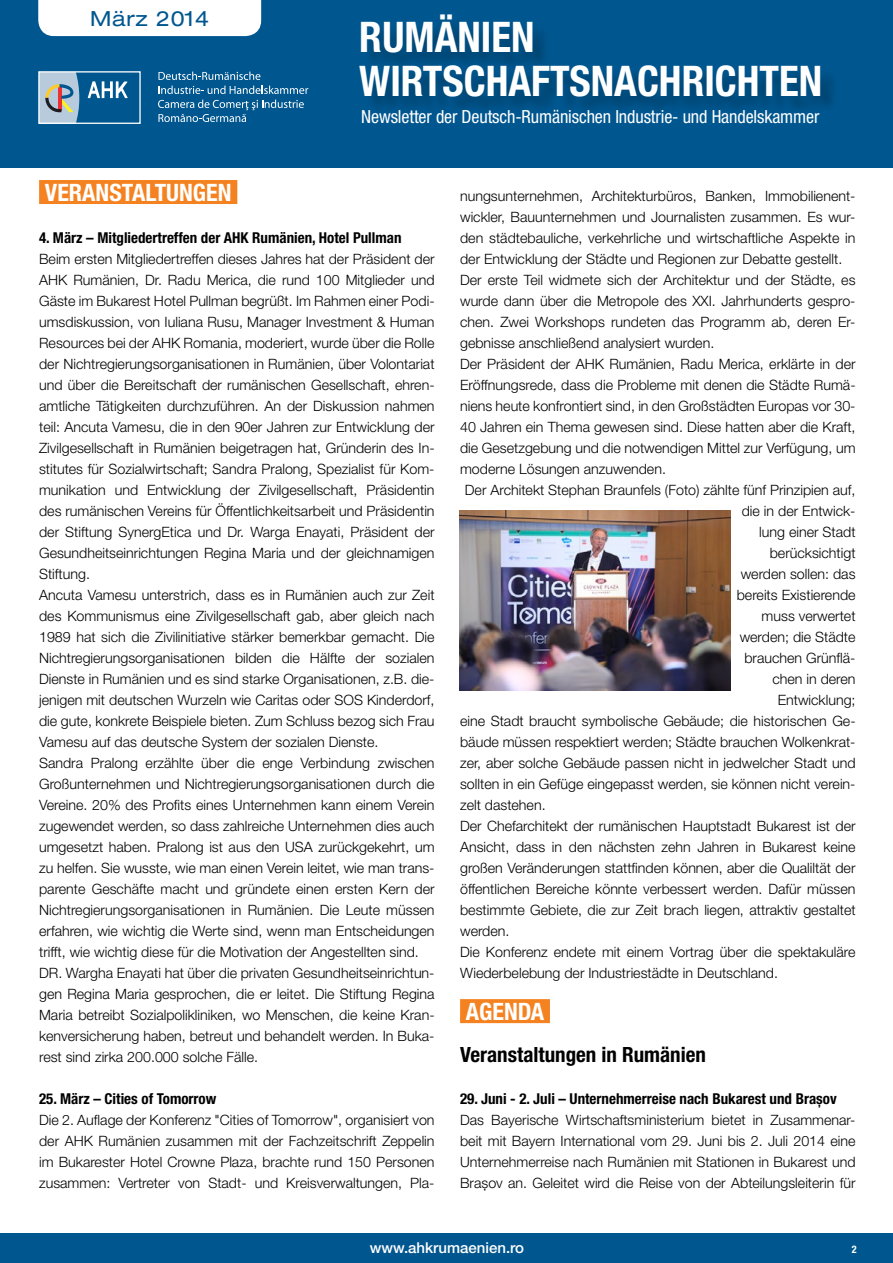
<style>
.page{position:relative;width:893px;height:1263px;background:#fff}
.page>*{position:absolute;margin:0;border:0;box-sizing:border-box;transform-origin:0 0}
.t1{font:700 condensed 42.3px/44px "Helvetica Neue LT Pro";color:#fff}
.t2{font:700 condensed 24px "Helvetica Neue LT Pro";color:#fff}
.t3{font:700 condensed 21px "Helvetica Neue LT Pro";color:#000}
.t4{font:expanded 20.85px "Helvetica Neue LT Pro";letter-spacing:.03em;color:#005790}
.t5{font:condensed 18px "Helvetica Neue LT Pro";letter-spacing:-.005em;color:#fff}
.t6{font:700 condensed 15px "Helvetica Neue LT Pro";color:#000}
.t7{font:500 15px "Helvetica Neue LT Pro";color:#fff}
.t8{font:300 14.25px/21px "Helvetica Neue LT Pro";color:#000;text-align:justify}
.t9{font:700 condensed 10.5px "Helvetica Neue LT Pro";color:#fff}
</style>
<div class="page">
<div style="left:0;top:1233px;width:893px;height:30px;background:#005790"></div>
<div style="left:0;top:0;width:893px;height:168px;background:#005790"></div>
<div style="left:38px;top:0;width:223px;height:36px;background:#fff"></div>
<div style="left:363px;top:16px;width:476px;height:99px;background:#000;opacity:.25"></div>
<div style="left:40px;top:72px;width:100px;height:51px;background:#b7cbdc"></div>
<svg style="left:45px;top:73px;width:94px;height:49px"></svg>
<div style="left:38px;top:71px;width:103px;height:53px;border:1px solid #fff"></div>
<svg style="left:158px;top:72px;width:102px;height:8px"></svg>
<svg style="left:159px;top:86px;width:149px;height:8px"></svg>
<svg style="left:158px;top:100px;width:146px;height:22px"></svg>
<div style="left:39px;top:180px;width:198px;height:24px;background:#f58220"></div>
<div style="left:460px;top:999px;width:90px;height:24px;background:#f58220"></div>
<img style="left:459px;top:510px;width:271px;height:180px">
<h3 class="t4" style="left:90px;top:7px;width:120px">März 2014</h3>
<h1 class="t1" style="left:359px;top:14px;width:464px">Rumänien<br>Wirtschaftsnachrichten</h1>
<p class="t5" style="left:361px;top:106px;width:460px">Newsletter der Deutsch-Rumänischen Industrie- und Handelskammer</p>
<h2 class="t2" style="left:45px;top:178px;width:188px">veranstaltungen</h2>
<p class="t6" style="left:39px;top:229px;width:364px">4. März – Mitgliedertreffen der AHK Rumänien, Hotel Pullman</p>
<p class="t8" style="left:39px;top:248px;width:397px;text-align:left">Beim ersten Mitgliedertreffen dieses Jahres hat der Präsident der AHK Rumänien, Dr. Radu Merica, die rund 100 Mitglieder und Gäste im Bukarest Hotel Pullman begrüßt. Im Rahmen einer Podi&shy;umsdiskussion, von Iuliana Rusu, Manager Investment &amp; Human Resources bei der AHK Romania, moderiert, wurde über die Rolle der Nichtregierungsorganisationen in Rumänien, über Volontariat und über die Bereitschaft der rumänischen Gesellschaft, ehren&shy;amtliche Tätigkeiten durchzuführen. An der Diskussion nahmen teil: Ancuta Vamesu, die in den 90er Jahren zur Entwicklung der Zivilgesellschaft in Rumänien beigetragen hat, Gründerin des In&shy;stitutes für Sozialwirtschaft; Sandra Pralong, Spezialist für Kom&shy;munikation und Entwicklung der Zivilgesellschaft, Präsidentin des rumänischen Vereins für Öffentlichkeitsarbeit und Präsidentin der Stiftung SynergEtica und Dr. Warga Enayati, Präsident der Gesundheitseinrichtungen Regina Maria und der gleichnamigen Stiftung.<br>Ancuta Vamesu unterstrich, dass es in Rumänien auch zur Zeit des Kommunismus eine Zivilgesellschaft gab, aber gleich nach 1989 hat sich die Zivilinitiative stärker bemerkbar gemacht. Die Nichtregierungsorganisationen bilden die Hälfte der sozialen Dienste in Rumänien und es sind starke Organisationen, z.B. die&shy;jenigen mit deutschen Wurzeln wie Caritas oder SOS Kinderdorf, die gute, konkrete Beispiele bieten. Zum Schluss bezog sich Frau Vamesu auf das deutsche System der sozialen Dienste.<br>Sandra Pralong erzählte über die enge Verbindung zwischen Großunternehmen und Nichtregierungsorganisationen durch die Vereine. 20% des Profits eines Unternehmen kann einem Verein zugewendet werden, so dass zahlreiche Unternehmen dies auch umgesetzt haben. Pralong ist aus den USA zurückgekehrt, um zu helfen. Sie wusste, wie man einen Verein leitet, wie man trans&shy;parente Geschäfte macht und gründete einen ersten Kern der Nichtregierungsorganisationen in Rumänien. Die Leute müssen erfahren, wie wichtig die Werte sind, wenn man Entscheidungen trifft, wie wichtig diese für die Motivation der Angestellten sind.<br>DR. Wargha Enayati hat über die privaten Gesundheitseinrichtun&shy;gen Regina Maria gesprochen, die er leitet. Die Stiftung Regina Maria betreibt Sozialpolikliniken, wo Menschen, die keine Kran&shy;kenversicherung haben, betreut und behandelt werden. In Buka&shy;rest sind zirka 200.000 solche Fälle.</p>
<p class="t6" style="left:39px;top:1090px;width:179px">25. März – Cities of Tomorrow</p>
<p class="t8" style="left:39px;top:1109px;width:397px">Die 2. Auflage der Konferenz "Cities of Tomorrow", organisiert von der AHK Rumänien zusammen mit der Fachzeitschrift Zeppelin im Bukarester Hotel Crowne Plaza, brachte rund 150 Personen zusammen: Vertreter von Stadt- und Kreisverwaltungen, Pla-</p>
<p class="t8" style="left:460px;top:185px;width:397px">nungsunternehmen, Architekturbüros, Banken, Immobilienent-</p>
<p class="t8" style="left:460px;top:206px;width:397px">wickler, Bauunternehmen und Journalisten zusammen. Es wur-</p>
<p class="t8" style="left:460px;top:227px;width:397px">den städtebauliche, verkehrliche und wirtschaftliche Aspekte in</p>
<p class="t8" style="left:460px;top:248px;width:384px">der Entwicklung der Städte und Regionen zur Debatte gestellt.</p>
<p class="t8" style="left:460px;top:269px;width:397px">Der erste Teil widmete sich der Architektur und der Städte, es</p>
<p class="t8" style="left:460px;top:290px;width:397px">wurde dann über die Metropole des XXI. Jahrhunderts gespro-</p>
<p class="t8" style="left:460px;top:311px;width:397px">chen. Zwei Workshops rundeten das Programm ab, deren Er-</p>
<p class="t8" style="left:460px;top:332px;width:256px">gebnisse anschließend analysiert wurden.</p>
<p class="t8" style="left:460px;top:353px;width:397px">Der Präsident der AHK Rumänien, Radu Merica, erklärte in der</p>
<p class="t8" style="left:460px;top:374px;width:397px">Eröffnungsrede, dass die Probleme mit denen die Städte Rumä-</p>
<p class="t8" style="left:460px;top:395px;width:397px">niens heute konfrontiert sind, in den Großstädten Europas vor 30-</p>
<p class="t8" style="left:460px;top:416px;width:397px">40 Jahren ein Thema gewesen sind. Diese hatten aber die Kraft,</p>
<p class="t8" style="left:460px;top:437px;width:397px">die Gesetzgebung und die notwendigen Mittel zur Verfügung, um</p>
<p class="t8" style="left:460px;top:458px;width:207px">moderne Lösungen anzuwenden.</p>
<p class="t8" style="left:465px;top:479px;width:392px">Der Architekt Stephan Braunfels (Foto) zählte fünf Prinzipien auf,</p>
<p class="t8" style="left:742px;top:500px;width:115px">die in der Entwick-</p>
<p class="t8" style="left:759px;top:521px;width:98px">lung einer Stadt</p>
<p class="t8" style="left:770px;top:542px;width:87px">berücksichtigt</p>
<p class="t8" style="left:741px;top:563px;width:116px">werden sollen: das</p>
<p class="t8" style="left:737px;top:584px;width:120px">bereits Existierende</p>
<p class="t8" style="left:762px;top:605px;width:95px">muss verwertet</p>
<p class="t8" style="left:740px;top:626px;width:117px">werden; die Städte</p>
<p class="t8" style="left:744px;top:647px;width:113px">brauchen Grünflä-</p>
<p class="t8" style="left:772px;top:668px;width:85px">chen in deren</p>
<p class="t8" style="left:778px;top:689px;width:79px">Entwicklung;</p>
<p class="t8" style="left:460px;top:710px;width:397px">eine Stadt braucht symbolische Gebäude; die historischen Ge-</p>
<p class="t8" style="left:460px;top:731px;width:397px">bäude müssen respektiert werden; Städte brauchen Wolkenkrat-</p>
<p class="t8" style="left:460px;top:752px;width:397px">zer, aber solche Gebäude passen nicht in jedwelcher Stadt und</p>
<p class="t8" style="left:460px;top:773px;width:397px">sollten in ein Gefüge eingepasst werden, sie können nicht verein-</p>
<p class="t8" style="left:460px;top:794px;width:87px">zelt dastehen.</p>
<p class="t8" style="left:460px;top:815px;width:397px">Der Chefarchitekt der rumänischen Hauptstadt Bukarest ist der</p>
<p class="t8" style="left:460px;top:836px;width:397px">Ansicht, dass in den nächsten zehn Jahren in Bukarest keine</p>
<p class="t8" style="left:460px;top:857px;width:397px">großen Veränderungen stattfinden können, aber die Qualiltät der</p>
<p class="t8" style="left:460px;top:878px;width:397px">öffentlichen Bereiche könnte verbessert werden. Dafür müssen</p>
<p class="t8" style="left:460px;top:899px;width:397px">bestimmte Gebiete, die zur Zeit brach liegen, attraktiv gestaltet</p>
<p class="t8" style="left:460px;top:920px;width:51px">werden.</p>
<p class="t8" style="left:460px;top:941px;width:397px">Die Konferenz endete mit einem Vortrag über die spektakuläre</p>
<p class="t8" style="left:460px;top:962px;width:319px">Wiederbelebung der Industriestädte in Deutschland.</p>
<h2 class="t2" style="left:466px;top:997px;width:80px">agenda</h2>
<h3 class="t3" style="left:460px;top:1042px;width:247px">Veranstaltungen in Rumänien</h3>
<p class="t6" style="left:460px;top:1090px;width:378px">29. Juni - 2. Juli – Unternehmerreise nach Bukarest und Brașov</p>
<p class="t8" style="left:460px;top:1109px;width:397px">Das Bayerische Wirtschaftsministerium bietet in Zusammenar&shy;beit mit Bayern International vom 29. Juni bis 2. Juli 2014 eine Unternehmerreise nach Rumänien mit Stationen in Bukarest und Brașov an. Geleitet wird die Reise von der Abteilungsleiterin für</p>
<p class="t7" style="left:370px;top:1239px;width:156px">www.ahkrumaenien.ro</p>
<p class="t9" style="left:852px;top:1242px;width:6px">2</p>
</div>
